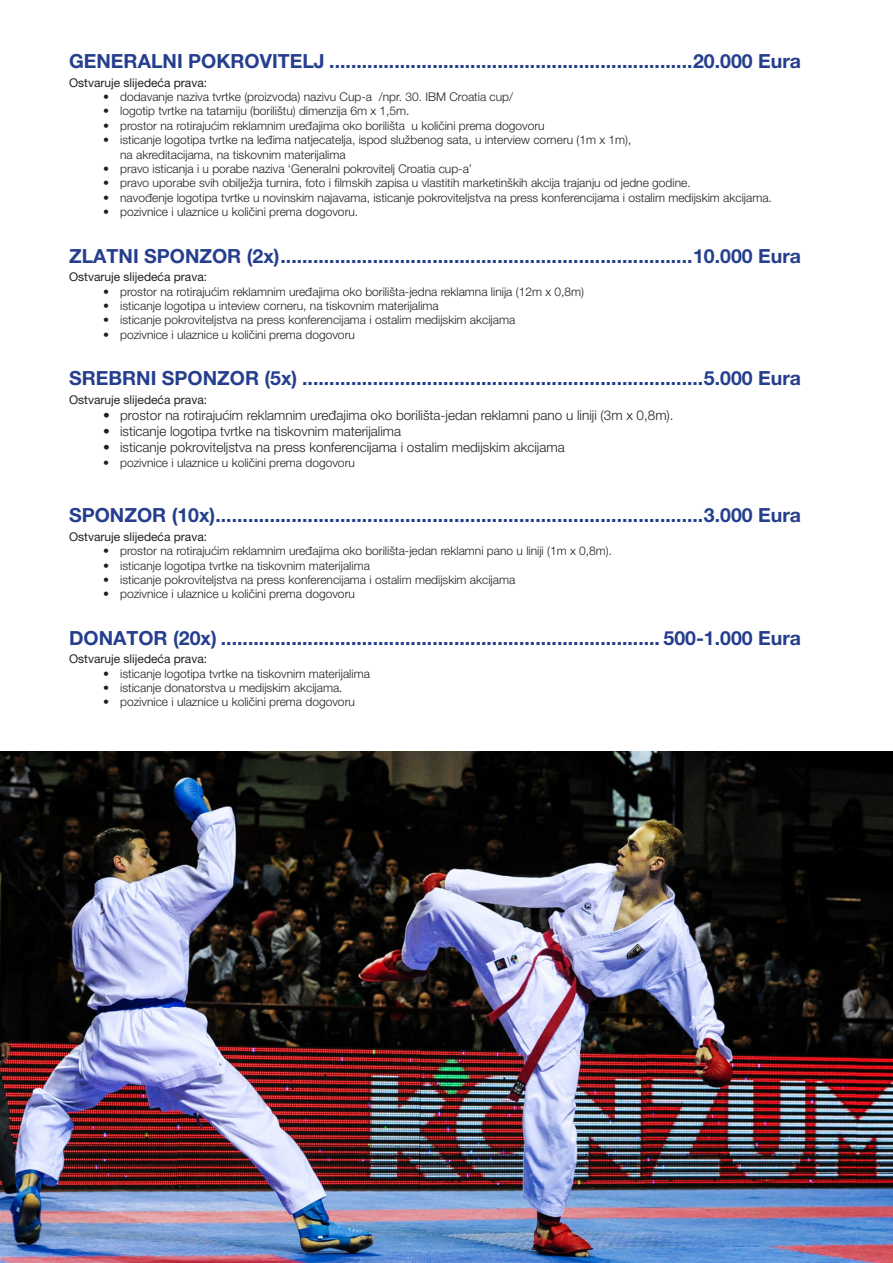
<style>
.page{position:relative;width:893px;height:1263px;background:#fff}
.page>*{position:absolute;margin:0;border:0;box-sizing:border-box;transform-origin:0 0}
.Sponzor{font:700 19.5px "Helvetica Neue LT Pro";color:#253f8e}
.t1{font:300 13.5px "Helvetica Neue LT Pro";color:#231f20}
.t2{font:300 12px/14.4px "Helvetica Neue LT Pro";color:#231f20}
.t3{font:12px "Helvetica Neue LT Pro";color:#231f20}
</style>
<div class="page">
<img style="left:1px;top:751px;width:892px;height:512px">
<img style="left:0;top:751px;width:1px;height:512px">
<p class="Sponzor" style="left:69px;top:49px;width:734px">GENERALNI POKROVITELJ ...................................................................20.000 Eura</p>
<p class="t3" style="left:69px;top:75px;width:140px">Ostvaruje slijedeća prava:</p>
<p class="t2" style="left:103px;top:89px;width:412px">• dodavanje naziva tvrtke (proizvoda) nazivu Cup-a /npr. 30. IBM Croatia cup/</p>
<p class="t2" style="left:103px;top:104px;width:308px">• logotip tvrtke na tatamiju (borilištu) dimenzija 6m x 1,5m.</p>
<p class="t2" style="left:103px;top:118px;width:443px">• prostor na rotirajućim reklamnim uređajima oko borilišta u količini prema dogovoru</p>
<p class="t2" style="left:120px;top:132px;width:513px;text-indent:-17px">• isticanje logotipa tvrtke na leđima natjecatelja, ispod službenog sata, u interview corneru (1m x 1m), na akreditacijama, na tiskovnim materijalima</p>
<p class="t2" style="left:103px;top:161px;width:371px">• pravo isticanja i u porabe naziva ‘Generalni pokrovitelj Croatia cup-a’</p>
<p class="t2" style="left:103px;top:176px;width:589px">• pravo uporabe svih obilježja turnira, foto i filmskih zapisa u vlastitih marketinških akcija trajanju od jedne godine.</p>
<p class="t2" style="left:103px;top:190px;width:670px">• navođenje logotipa tvrtke u novinskim najavama, isticanje pokroviteljstva na press konferencijama i ostalim medijskim akcijama.</p>
<p class="t2" style="left:103px;top:204px;width:257px">• pozivnice i ulaznice u količini prema dogovoru.</p>
<p class="Sponzor" style="left:69px;top:243px;width:734px">ZLATNI SPONZOR (2x)............................................................................10.000 Eura</p>
<p class="t3" style="left:69px;top:270px;width:140px">Ostvaruje slijedeća prava:</p>
<p class="t2" style="left:103px;top:284px;width:482px">• prostor na rotirajućim reklamnim uređajima oko borilišta-jedna reklamna linija (12m x 0,8m)</p>
<p class="t2" style="left:103px;top:298px;width:337px">• isticanje logotipa u inteview corneru, na tiskovnim materijalima</p>
<p class="t2" style="left:103px;top:313px;width:414px">• isticanje pokroviteljstva na press konferencijama i ostalim medijskim akcijama</p>
<p class="t2" style="left:103px;top:327px;width:253px">• pozivnice i ulaznice u količini prema dogovoru</p>
<p class="Sponzor" style="left:69px;top:366px;width:734px">SREBRNI SPONZOR (5x) ..........................................................................5.000 Eura</p>
<p class="t3" style="left:69px;top:392px;width:140px">Ostvaruje slijedeća prava:</p>
<p class="t1" style="left:103px;top:407px;width:572px">• prostor na rotirajućim reklamnim uređajima oko borilišta-jedan reklamni pano u liniji (3m x 0,8m).</p>
<p class="t1" style="left:103px;top:423px;width:300px">• isticanje logotipa tvrtke na tiskovnim materijalima</p>
<p class="t1" style="left:103px;top:439px;width:463px">• isticanje pokroviteljstva na press konferencijama i ostalim medijskim akcijama</p>
<p class="t2" style="left:103px;top:455px;width:253px">• pozivnice i ulaznice u količini prema dogovoru</p>
<p class="Sponzor" style="left:69px;top:503px;width:734px">SPONZOR (10x)..........................................................................................3.000 Eura</p>
<p class="t3" style="left:69px;top:529px;width:140px">Ostvaruje slijedeća prava:</p>
<p class="t2" style="left:103px;top:543px;width:510px">• prostor na rotirajućim reklamnim uređajima oko borilišta-jedan reklamni pano u liniji (1m x 0,8m).</p>
<p class="t2" style="left:103px;top:558px;width:268px">• isticanje logotipa tvrtke na tiskovnim materijalima</p>
<p class="t2" style="left:103px;top:572px;width:414px">• isticanje pokroviteljstva na press konferencijama i ostalim medijskim akcijama</p>
<p class="t2" style="left:103px;top:587px;width:253px">• pozivnice i ulaznice u količini prema dogovoru</p>
<p class="Sponzor" style="left:69px;top:626px;width:734px">DONATOR (20x) ................................................................................. 500-1.000 Eura</p>
<p class="t3" style="left:69px;top:652px;width:140px">Ostvaruje slijedeća prava:</p>
<p class="t2" style="left:103px;top:666px;width:268px">• isticanje logotipa tvrtke na tiskovnim materijalima</p>
<p class="t2" style="left:103px;top:680px;width:241px">• isticanje donatorstva u medijskim akcijama.</p>
<p class="t2" style="left:103px;top:695px;width:253px">• pozivnice i ulaznice u količini prema dogovoru</p>
</div>
